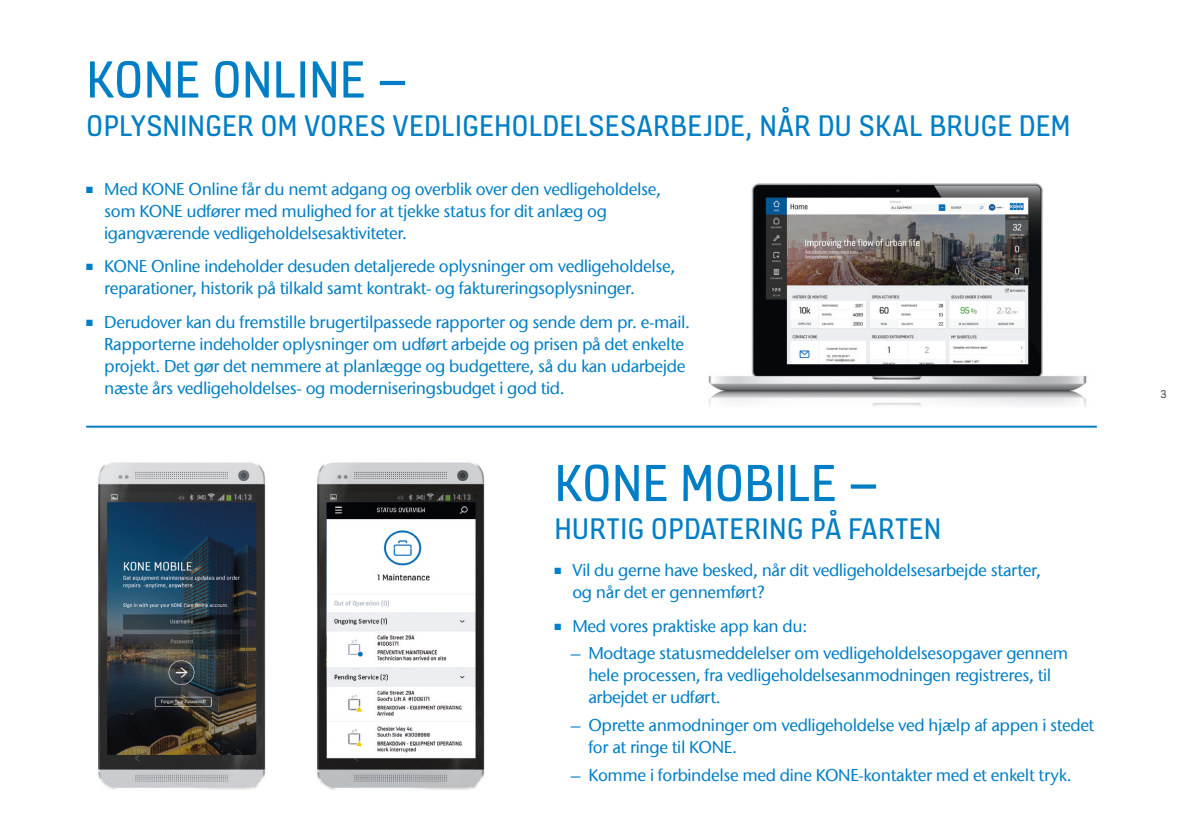
<style>
.page{position:relative;width:1191px;height:840px;background:#fff}
.page>*{position:absolute;margin:0;border:0;box-sizing:border-box;transform-origin:0 0}
.Page_title__blue{font:56px "KONE Information v 13";color:#007ec5}
.Subtitle__blue{font:32px "KONE Information v 13";letter-spacing:.005em;color:#007ec5}
.BULLET__blue__v2__8{font:500 17px/22px "ITC Stone Sans Com";letter-spacing:-.02em;color:#007ec5}
.ALA_BULLET__blue__8{font:500 17px/22px "ITC Stone Sans Com";letter-spacing:-.02em;color:#007ec5}
.t1{font:12px "KONE Information v 13";color:#4b4c4d}
</style>
<div class="page">
<img style="left:708px;top:183px;width:379px;height:224px">
<hr style="left:86px;top:425px;width:1010px;height:2px;background:#007ec5">
<img style="left:98px;top:462px;width:168px;height:328px">
<img style="left:317px;top:461px;width:168px;height:329px">
<p class="Page_title__blue" style="left:86px;top:42px;width:323px">KONE ONLINE –</p>
<p class="Subtitle__blue" style="left:86px;top:104px;width:985px">OPLYSNINGER OM VORES VEDLIGEHOLDELSESARBEJDE, NÅR DU SKAL BRUGE DEM</p>
<p class="BULLET__blue__v2__8" style="left:104px;top:178px;width:558px;text-indent:-18px">■ Med KONE Online får du nemt adgang og overblik over den vedligeholdelse, som KONE udfører med mulighed for at tjekke status for dit anlæg og igangværende vedligeholdelsesaktiviteter.</p>
<p class="BULLET__blue__v2__8" style="left:104px;top:255px;width:572px;text-indent:-18px">■ KONE Online indeholder desuden detaljerede oplysninger om vedligeholdelse, reparationer, historik på tilkald samt kontrakt- og faktureringsoplysninger.</p>
<p class="BULLET__blue__v2__8" style="left:104px;top:310px;width:587px;text-indent:-18px">■ Derudover kan du fremstille brugertilpassede rapporter og sende dem pr. e-mail.<br>Rapporterne indeholder oplysninger om udført arbejde og prisen på det enkelte projekt. Det gør det nemmere at planlægge og budgettere, så du kan udarbejde næste års vedligeholdelses- og moderniseringsbudget i god tid.</p>
<p class="Page_title__blue" style="left:554px;top:445px;width:326px">KONE MOBILE –</p>
<p class="Subtitle__blue" style="left:554px;top:507px;width:388px">HURTIG OPDATERING PÅ FARTEN</p>
<p class="BULLET__blue__v2__8" style="left:572px;top:559px;width:470px;text-indent:-18px">■ Vil du gerne have besked, når dit vedligeholdelsesarbejde starter, og når det er gennemført?</p>
<p class="BULLET__blue__v2__8" style="left:554px;top:614px;width:254px">■ Med vores praktiske app kan du:</p>
<p class="ALA_BULLET__blue__8" style="left:588px;top:642px;width:481px;text-indent:-18px">– Modtage statusmeddelelser om vedligeholdelsesopgaver gennem hele processen, fra vedligeholdelsesanmodningen registreres, til arbejdet er udført.</p>
<p class="ALA_BULLET__blue__8" style="left:588px;top:713px;width:507px;text-indent:-18px">– Oprette anmodninger om vedligeholdelse ved hjælp af appen i stedet for at ringe til KONE.</p>
<p class="ALA_BULLET__blue__8" style="left:571px;top:763px;width:502px">– Komme i forbindelse med dine KONE-kontakter med et enkelt tryk.</p>
<p class="t1" style="left:1160px;top:386px;width:8px">3</p>
</div>
